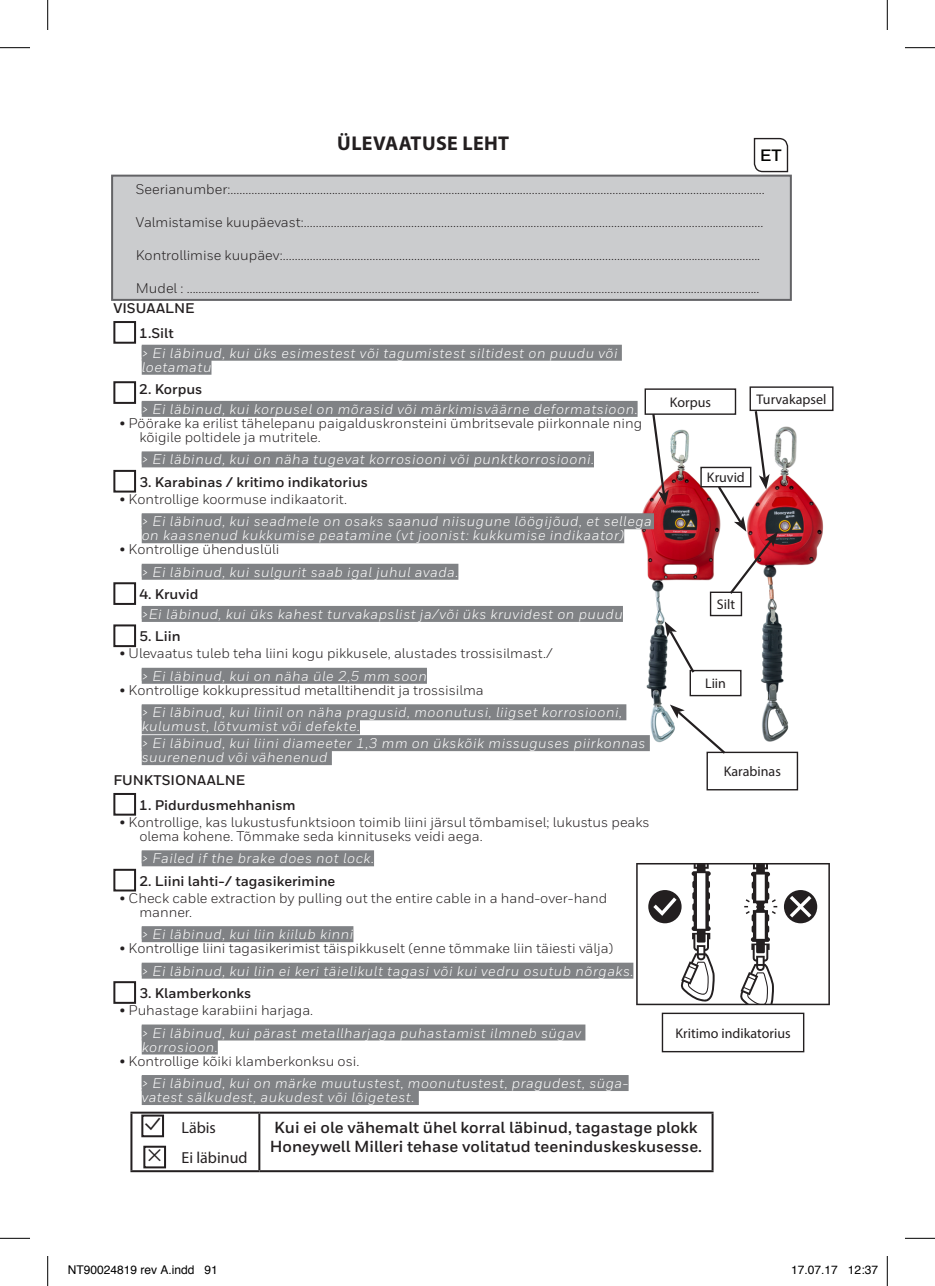
<style>
.page{position:relative;width:935px;height:1286px;background:#fff}
.page>*{position:absolute;margin:0;border:0;box-sizing:border-box;transform-origin:0 0}
.t1{font:700 20px "Myriad Pro";letter-spacing:.02em;color:#231f20}
.t2{font:700 16.4px "Honeywell Sans";color:#040503;scale:1.05 1}
.t3{font:700 16px/19.2px "Honeywell Sans";color:#231f20}
.t4{font:16px/30.6px "Myriad Pro";color:#231f20}
.t5{font:14px/14px "Honeywell Sans";color:#231f20}
.t6{font:italic 14px/14px "Honeywell Sans";letter-spacing:.04em;color:#fff}
.t7{font:700 14px/25.4px "Honeywell Sans";color:#231f20;text-align:center}
.t8{font:14px "Myriad Pro";color:#231f20}
.t9{font:12px "Helvetica";color:#000}
</style>
<div class="page">
<img style="left:629px;top:430px;width:100px;height:314px">
<img style="left:736px;top:426px;width:88px;height:316px">
<div style="left:644px;top:388px;width:92px;height:27px;border:1px solid #231f20"></div>
<div style="left:700px;top:467px;width:51px;height:20px;border:1px solid #231f20"></div>
<div style="left:709px;top:592px;width:33px;height:24px;border:1px solid #231f20"></div>
<div style="left:706px;top:752px;width:92px;height:38px;border:1px solid #231f20"></div>
<div style="left:689px;top:670px;width:52px;height:26px;border:1px solid #231f20"></div>
<svg style="left:753px;top:137px;width:35px;height:36px"></svg>
<div style="left:142px;top:345px;width:479px;height:16px;background:#808285"></div>
<div style="left:142px;top:359px;width:69px;height:16px;background:#808285"></div>
<div style="left:142px;top:401px;width:495px;height:16px;background:#808285"></div>
<div style="left:142px;top:451px;width:452px;height:16px;background:#808285"></div>
<div style="left:142px;top:513px;width:512px;height:16px;background:#808285"></div>
<div style="left:142px;top:527px;width:482px;height:16px;background:#808285"></div>
<div style="left:142px;top:564px;width:316px;height:16px;background:#808285"></div>
<div style="left:142px;top:606px;width:481px;height:16px;background:#808285"></div>
<div style="left:142px;top:668px;width:285px;height:16px;background:#808285"></div>
<div style="left:142px;top:704px;width:484px;height:16px;background:#808285"></div>
<div style="left:142px;top:718px;width:218px;height:16px;background:#808285"></div>
<div style="left:142px;top:735px;width:507px;height:16px;background:#808285"></div>
<div style="left:142px;top:749px;width:190px;height:16px;background:#808285"></div>
<div style="left:142px;top:850px;width:232px;height:16px;background:#808285"></div>
<div style="left:142px;top:926px;width:211px;height:16px;background:#808285"></div>
<div style="left:142px;top:963px;width:491px;height:16px;background:#808285"></div>
<div style="left:142px;top:1024px;width:443px;height:16px;background:#808285"></div>
<div style="left:142px;top:1038px;width:76px;height:16px;background:#808285"></div>
<div style="left:142px;top:1075px;width:486px;height:16px;background:#808285"></div>
<div style="left:142px;top:1089px;width:277px;height:16px;background:#808285"></div>
<div style="left:113px;top:321px;width:23px;height:23px;border:2px solid #231f20"></div>
<div style="left:113px;top:381px;width:23px;height:23px;border:2px solid #231f20"></div>
<div style="left:113px;top:470px;width:23px;height:23px;border:2px solid #231f20"></div>
<div style="left:113px;top:582px;width:23px;height:23px;border:2px solid #231f20"></div>
<div style="left:113px;top:624px;width:23px;height:23px;border:2px solid #231f20"></div>
<div style="left:113px;top:793px;width:23px;height:23px;border:2px solid #231f20"></div>
<div style="left:113px;top:869px;width:23px;height:22px;border:2px solid #231f20"></div>
<div style="left:113px;top:981px;width:23px;height:23px;border:2px solid #231f20"></div>
<div style="left:661px;top:1013px;width:143px;height:39px;border:1px solid #231f20"></div>
<svg style="left:636px;top:863px;width:193px;height:142px"></svg>
<div style="left:112px;top:176px;width:678px;height:124px;background:#cbccce"></div>
<div style="left:111px;top:175px;width:680px;height:126px;border:2px solid #636366"></div>
<hr style="left:130px;top:1112px;width:129px;height:2px;background:#231f20">
<hr style="left:130px;top:1114px;width:2px;height:56px;background:#231f20">
<hr style="left:259px;top:1112px;width:454px;height:2px;background:#231f20">
<hr style="left:258px;top:1114px;width:2px;height:56px;background:#231f20">
<hr style="left:711px;top:1114px;width:2px;height:56px;background:#231f20">
<hr style="left:130px;top:1170px;width:129px;height:2px;background:#231f20">
<hr style="left:259px;top:1170px;width:454px;height:2px;background:#231f20">
<div style="left:141px;top:1114px;width:23px;height:23px;border:2px solid #231f20"></div>
<div style="left:143px;top:1146px;width:23px;height:22px;border:2px solid #231f20"></div>
<div style="left:749px;top:386px;width:84px;height:25px;border:1px solid #231f20"></div>
<svg style="left:669px;top:704px;width:58px;height:52px"></svg>
<svg style="left:650px;top:413px;width:18px;height:92px"></svg>
<svg style="left:715px;top:409px;width:62px;height:187px"></svg>
<svg style="left:664px;top:621px;width:32px;height:54px"></svg>
<hr style="left:0;top:47px;width:30px;height:1px;background:#000">
<hr style="left:904px;top:47px;width:30px;height:1px;background:#000">
<hr style="left:0;top:1238px;width:30px;height:1px;background:#000">
<hr style="left:904px;top:1238px;width:30px;height:1px;background:#000">
<hr style="left:47px;top:0;width:1px;height:30px;background:#000">
<hr style="left:47px;top:1256px;width:1px;height:30px;background:#000">
<hr style="left:886px;top:0;width:1px;height:30px;background:#000">
<hr style="left:886px;top:1256px;width:1px;height:30px;background:#000">
<h1 class="t1" style="left:337px;top:130px;width:173px">ÜLEVAATUSE LEHT</h1>
<p class="t2" style="left:759px;top:146px;width:22px">ET</p>
<p class="t5" style="left:136px;top:182px;width:630px">Seerianumber:...................................................................................................................................................................................</p>
<p class="t5" style="left:136px;top:215px;width:629px">Valmistamise kuupäevast:..........................................................................................................................................................</p>
<p class="t5" style="left:136px;top:248px;width:626px">Kontrollimise kuupäev:................................................................................................................................................................</p>
<p class="t5" style="left:136px;top:281px;width:625px">Mudel : ................................................................................................................................................................................................</p>
<p class="t7" style="left:113px;top:295px;width:83px">VISUAALNE<br>1.Silt</p>
<p class="t6" style="left:142px;top:346px;width:477px">&gt; Ei läbinud, kui üks esimestest või tagumistest siltidest on puudu või loetamatu</p>
<p class="t7" style="left:139px;top:377px;width:65px">2. Korpus</p>
<p class="t6" style="left:142px;top:402px;width:497px">&gt; Ei läbinud, kui korpusel on mõrasid või märkimisväärne deformatsioon.</p>
<p class="t5" style="left:139px;top:416px;width:504px;text-indent:-20px">• Pöörake ka erilist tähelepanu paigalduskronsteini ümbritsevale piirkonnale ning kõigile poltidele ja mutritele.</p>
<p class="t6" style="left:142px;top:453px;width:453px">&gt; Ei läbinud, kui on näha tugevat korrosiooni või punktkorrosiooni.</p>
<p class="t7" style="left:139px;top:470px;width:230px">3. Karabinas / kritimo indikatorius</p>
<p class="t5" style="left:119px;top:492px;width:229px">• Kontrollige koormuse indikaatorit.</p>
<p class="t6" style="left:142px;top:514px;width:511px">&gt; Ei läbinud, kui seadmele on osaks saanud niisugune löögijõud, et sellega on kaasnenud kukkumise peatamine (vt joonist: kukkumise indikaator)</p>
<p class="t5" style="left:119px;top:542px;width:162px">• Kontrollige ühenduslüli</p>
<p class="t6" style="left:142px;top:565px;width:318px">&gt; Ei läbinud, kui sulgurit saab igal juhul avada.</p>
<p class="t7" style="left:139px;top:582px;width:61px">4. Kruvid</p>
<p class="t6" style="left:142px;top:607px;width:482px">&gt;Ei läbinud, kui üks kahest turvakapslist ja/või üks kruvidest on puudu</p>
<p class="t7" style="left:139px;top:624px;width:43px">5. Liin</p>
<p class="t5" style="left:119px;top:646px;width:435px">• Ülevaatus tuleb teha liini kogu pikkusele, alustades trossisilmast./</p>
<p class="t6" style="left:142px;top:669px;width:287px">&gt; Ei läbinud, kui on näha üle 2,5 mm soon</p>
<p class="t5" style="left:119px;top:683px;width:366px">• Kontrollige kokkupressitud metalltihendit ja trossisilma</p>
<p class="t6" style="left:142px;top:705px;width:482px">&gt; Ei läbinud, kui liinil on näha pragusid, moonutusi, liigset korrosiooni, kulumust, lõtvumist või defekte.</p>
<p class="t6" style="left:142px;top:736px;width:505px">&gt; Ei läbinud, kui liini diameeter 1,3 mm on ükskõik missuguses piirkonnas suurenenud või vähenenud</p>
<p class="t7" style="left:113px;top:767px;width:133px">FUNKTSIONAALNE</p>
<p class="t7" style="left:139px;top:793px;width:158px">1. Pidurdusmehhanism</p>
<p class="t5" style="left:139px;top:815px;width:511px;text-indent:-20px">• Kontrollige, kas lukustusfunktsioon toimib liini järsul tõmbamisel; lukustus peaks olema kohene. Tõmmake seda kinnituseks veidi aega.</p>
<p class="t6" style="left:142px;top:851px;width:234px">&gt; Failed if the brake does not lock.</p>
<p class="t7" style="left:139px;top:869px;width:197px">2. Liini lahti-/ tagasikerimine</p>
<p class="t5" style="left:139px;top:891px;width:469px;text-indent:-20px">• Check cable extraction by pulling out the entire cable in a hand-over-hand manner.</p>
<p class="t6" style="left:142px;top:927px;width:213px">&gt; Ei läbinud, kui liin kiilub kinni</p>
<p class="t5" style="left:119px;top:941px;width:495px">• Kontrollige liini tagasikerimist täispikkuselt (enne tõmmake liin täiesti välja)</p>
<p class="t6" style="left:142px;top:964px;width:493px">&gt; Ei läbinud, kui liin ei keri täielikult tagasi või kui vedru osutub nõrgaks.</p>
<p class="t7" style="left:139px;top:981px;width:113px">3. Klamberkonks</p>
<p class="t5" style="left:119px;top:1003px;width:195px">• Puhastage karabiini harjaga.</p>
<p class="t6" style="left:142px;top:1026px;width:441px">&gt; Ei läbinud, kui pärast metallharjaga puhastamist ilmneb sügav korrosioon.</p>
<p class="t5" style="left:119px;top:1054px;width:241px">• Kontrollige kõiki klamberkonksu osi.</p>
<p class="t6" style="left:142px;top:1076px;width:488px">&gt; Ei läbinud, kui on märke muutustest, moonutustest, pragudest, süga&shy;vatest sälkudest, aukudest või lõigetest.</p>
<p class="t8" style="left:669px;top:394px;width:43px">Korpus</p>
<p class="t8" style="left:756px;top:391px;width:71px">Turvakapsel</p>
<p class="t8" style="left:706px;top:469px;width:39px">Kruvid</p>
<p class="t8" style="left:716px;top:596px;width:20px">Silt</p>
<p class="t8" style="left:705px;top:675px;width:22px">Liin</p>
<p class="t8" style="left:723px;top:763px;width:59px">Karabinas</p>
<p class="t8" style="left:675px;top:1024px;width:117px">Kritimo indikatorius</p>
<p class="t4" style="left:181px;top:1112px;width:68px">Läbis<br>Ei läbinud</p>
<p class="t3" style="left:270px;top:1118px;width:434px">Kui ei ole vähemalt ühel korral läbinud, tagastage plokk<br>Honeywell Milleri tehase volitatud teeninduskeskusesse.</p>
<p class="t9" style="left:68px;top:1260px;width:152px">NT90024819 rev A.indd 91</p>
<p class="t9" style="left:791px;top:1260px;width:88px">17.07.17 12:37</p>
</div>
